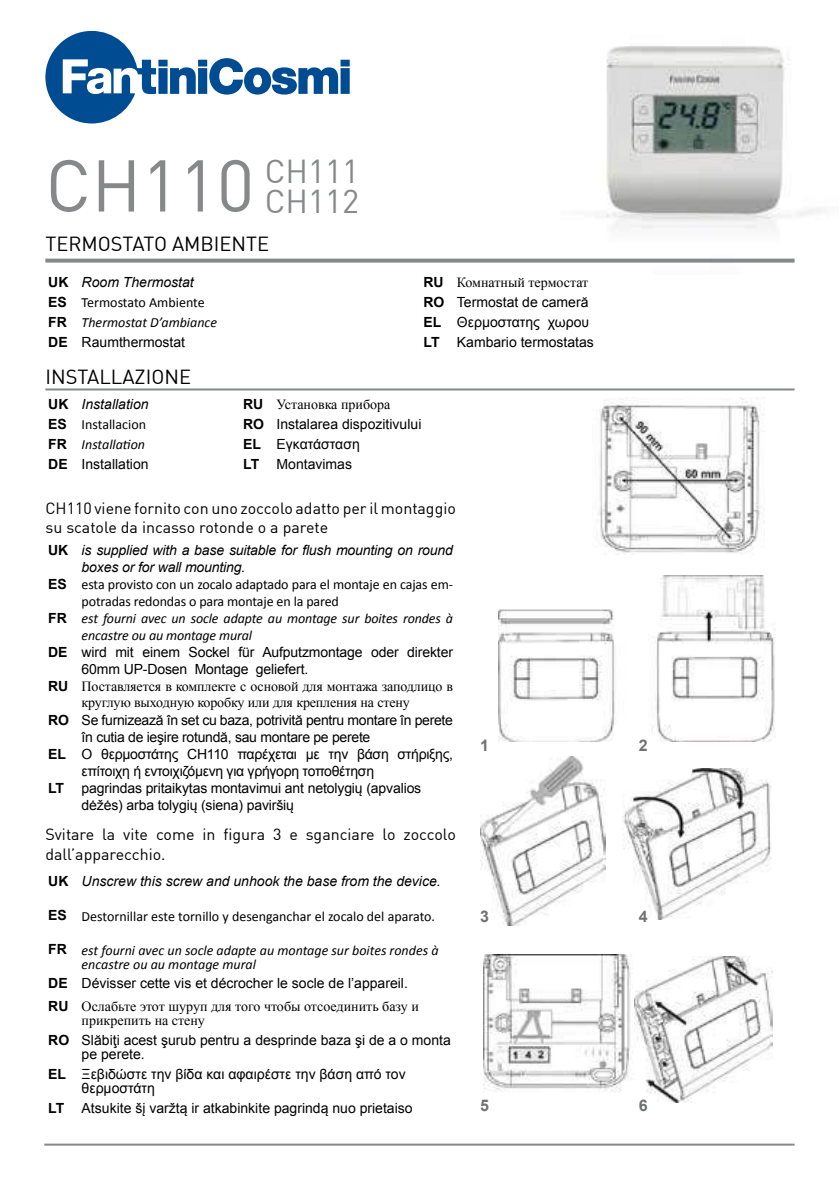
<style>
.page{position:relative;width:840px;height:1191px;background:#fff}
.page>*{position:absolute;margin:0;border:0;box-sizing:border-box;transform-origin:0 0}
.t1{font:72px "DIN";color:#87888a}
.t2{font:32.4px "DIN";color:#87888a}
.t3{font:20px "DIN";color:#000}
.t4{font:16px/19.2px "DIN";color:#000}
.t5{font:700 16px "Arial";color:#707172}
.t6{font:14px/19.8px "Arial";letter-spacing:-.01em;color:#000}
.t7{font:14px/14px "Times New Roman";letter-spacing:-.01em;color:#000}
.t8{font:italic 14px/19.8px "Calibri";letter-spacing:-.01em;color:#000}
.t9{font:14px/19.8px "Calibri";letter-spacing:-.01em;color:#000}
.t10{font:italic 14px/16.8px "Arial";color:#000}
.s1{font-weight:700;font-style:normal}
.s2{font-family:"Arial";font-weight:700;font-style:normal}
.s3{font-style:normal}
.s4{font-weight:700}
.s5{font-family:"Arial";font-weight:700}
.s6{font-style:italic}
</style>
<div class="page">
<img style="left:549px;top:46px;width:273px;height:217px">
<svg style="left:45px;top:31px;width:304px;height:92px"></svg>
<svg style="left:45px;top:259px;width:749px;height:4px;fill:#87888a"></svg>
<img style="left:498px;top:575px;width:277px;height:166px">
<img style="left:622px;top:768px;width:149px;height:151px">
<img style="left:480px;top:756px;width:125px;height:170px">
<img style="left:483px;top:954px;width:150px;height:138px">
<img style="left:634px;top:956px;width:137px;height:146px">
<img style="left:598px;top:397px;width:163px;height:156px">
<hr style="left:45px;top:388px;width:749px;height:2px;background:#87888a">
<hr style="left:44px;top:1143px;width:750px;height:2px;background:#87888a">
<h1 class="t1" style="left:45px;top:141px;width:315px">CH110 <sup>CH111</sup></h1>
<h2 class="t2" style="left:265px;top:181px;width:96px">CH112</h2>
<h3 class="t3" style="left:45px;top:232px;width:225px">TERMOSTATO AMBIENTE</h3>
<p class="t10" style="left:48px;top:274px;width:147px"><span class="s1">UK</span> Room Thermostat</p>
<p class="t8" style="left:48px;top:292px;width:170px"><span class="s2">ES</span> <span class="s3">Termostato Ambiente<br></span><span class="s2">FR</span> Thermostat D’ambiance</p>
<p class="t6" style="left:48px;top:332px;width:138px"><span class="s4">DE</span> Raumthermostat</p>
<h3 class="t3" style="left:45px;top:364px;width:147px">INSTALLAZIONE</h3>
<p class="t7" style="left:423px;top:275px;width:166px"><span class="s5">RU</span> Комнатный термостат</p>
<p class="t6" style="left:423px;top:292px;width:172px"><span class="s4">RO</span> Termostat de cameră<br><span class="s4">EL</span> Θερμοστατης χωρου<br><span class="s4">LT</span> Kambario termostatas</p>
<p class="t10" style="left:48px;top:396px;width:102px"><span class="s1">UK</span> Installation</p>
<p class="t9" style="left:48px;top:415px;width:99px"><span class="s5">ES</span> Installacion<br><span class="s5">FR</span> <span class="s6">Installation</span></p>
<p class="t6" style="left:48px;top:454px;width:102px"><span class="s4">DE</span> Installation</p>
<p class="t7" style="left:243px;top:397px;width:149px"><span class="s5">RU</span> Установка прибора</p>
<p class="t6" style="left:243px;top:414px;width:180px"><span class="s4">RO</span> Instalarea dispozitivului<br><span class="s4">EL</span> Εγκατάσταση<br><span class="s4">LT</span> Montavimas</p>
<p class="t4" style="left:45px;top:498px;width:412px">CH110 viene fornito con uno zoccolo adatto per il montaggio su scatole da incasso rotonde o a parete</p>
<p class="t10" style="left:82px;top:542px;width:372px;text-indent:-33px"><span class="s1">UK</span> is supplied with a base suitable for flush mounting on round boxes or for wall mounting.</p>
<p class="t9" style="left:48px;top:575px;width:406px"><span class="s5">ES</span> esta provisto con un zocalo adaptado para el montaje en cajas em-</p>
<p class="t9" style="left:82px;top:591px;width:259px">potradas redondas o para montaje en la pared</p>
<p class="t8" style="left:48px;top:608px;width:406px"><span class="s2">FR</span> est fourni avec un socle adapte au montage sur boites rondes à</p>
<p class="t8" style="left:82px;top:625px;width:172px">encastre ou au montage mural</p>
<p class="t6" style="left:82px;top:644px;width:373px;line-height:16.8px;text-indent:-33px"><span class="s4">DE</span> wird mit einem Sockel für Aufputzmontage oder direkter<br>60mm UP-Dosen Montage geliefert.</p>
<p class="t7" style="left:82px;top:677px;width:373px;line-height:16.8px;text-indent:-33px"><span class="s5">RU</span> Поставляется в комплекте с основой для монтажа заподлицо в круглую выходную коробку или для крепления на стену</p>
<p class="t6" style="left:48px;top:710px;width:406px"><span class="s4">RO</span> Se furnizează în set cu baza, potrivită pentru montare în perete</p>
<p class="t6" style="left:82px;top:727px;width:290px">în cutia de ieşire rotundă, sau montare pe perete</p>
<p class="t6" style="left:48px;top:744px;width:406px"><span class="s4">EL</span> Ο θερμοστάτης CH110 παρέχεται με την βάση στήριξης,</p>
<p class="t6" style="left:82px;top:761px;width:294px">επίτοιχη ή εντοιχιζόμενη για γρήγορη τοποθέτηση</p>
<p class="t6" style="left:48px;top:778px;width:374px"><span class="s4">LT</span> pagrindas pritaikytas montavimui ant netolygių (apvalios</p>
<p class="t6" style="left:82px;top:795px;width:214px">dėžės) arba tolygių (siena) paviršių</p>
<p class="t4" style="left:45px;top:824px;width:412px">Svitare la vite come in figura 3 e sganciare lo zoccolo dall’apparecchio.</p>
<p class="t10" style="left:48px;top:873px;width:394px"><span class="s1">UK</span> Unscrew this screw and unhook the base from the device.</p>
<p class="t9" style="left:48px;top:906px;width:388px"><span class="s5">ES</span> Destornillar este tornillo y desenganchar el zocalo del aparato.</p>
<p class="t8" style="left:82px;top:942px;width:358px;line-height:14px;text-indent:-33px"><span class="s2">FR</span> est fourni avec un socle adapte au montage sur boites rondes à encastre ou au montage mural</p>
<p class="t6" style="left:48px;top:973px;width:361px"><span class="s4">DE</span> Dévisser cette vis et décrocher le socle de l’appareil.</p>
<p class="t7" style="left:82px;top:998px;width:338px;text-indent:-33px"><span class="s5">RU</span> Ослабьте этот шуруп для того чтобы отсоединить базу и прикрепить на стену</p>
<p class="t6" style="left:82px;top:1033px;width:370px;line-height:14px;text-indent:-33px"><span class="s4">RO</span> Slăbiţi acest şurub pentru a desprinde baza şi de a o monta pe perete.</p>
<p class="t6" style="left:82px;top:1067px;width:325px;line-height:14px;text-indent:-33px"><span class="s4">EL</span> Ξεβιδώστε την βίδα και αφαιρέστε την βάση από τον θερμοστάτη</p>
<p class="t6" style="left:48px;top:1098px;width:366px"><span class="s4">LT</span> Atsukite šį varžtą ir atkabinkite pagrindą nuo prietaiso</p>
<p class="t5" style="left:480px;top:735px;width:10px">1</p>
<p class="t5" style="left:480px;top:906px;width:10px">3</p>
<p class="t5" style="left:480px;top:1094px;width:10px">5</p>
<p class="t5" style="left:638px;top:735px;width:10px">2</p>
<p class="t5" style="left:638px;top:906px;width:10px">4</p>
<p class="t5" style="left:638px;top:1094px;width:10px">6</p>
</div>
